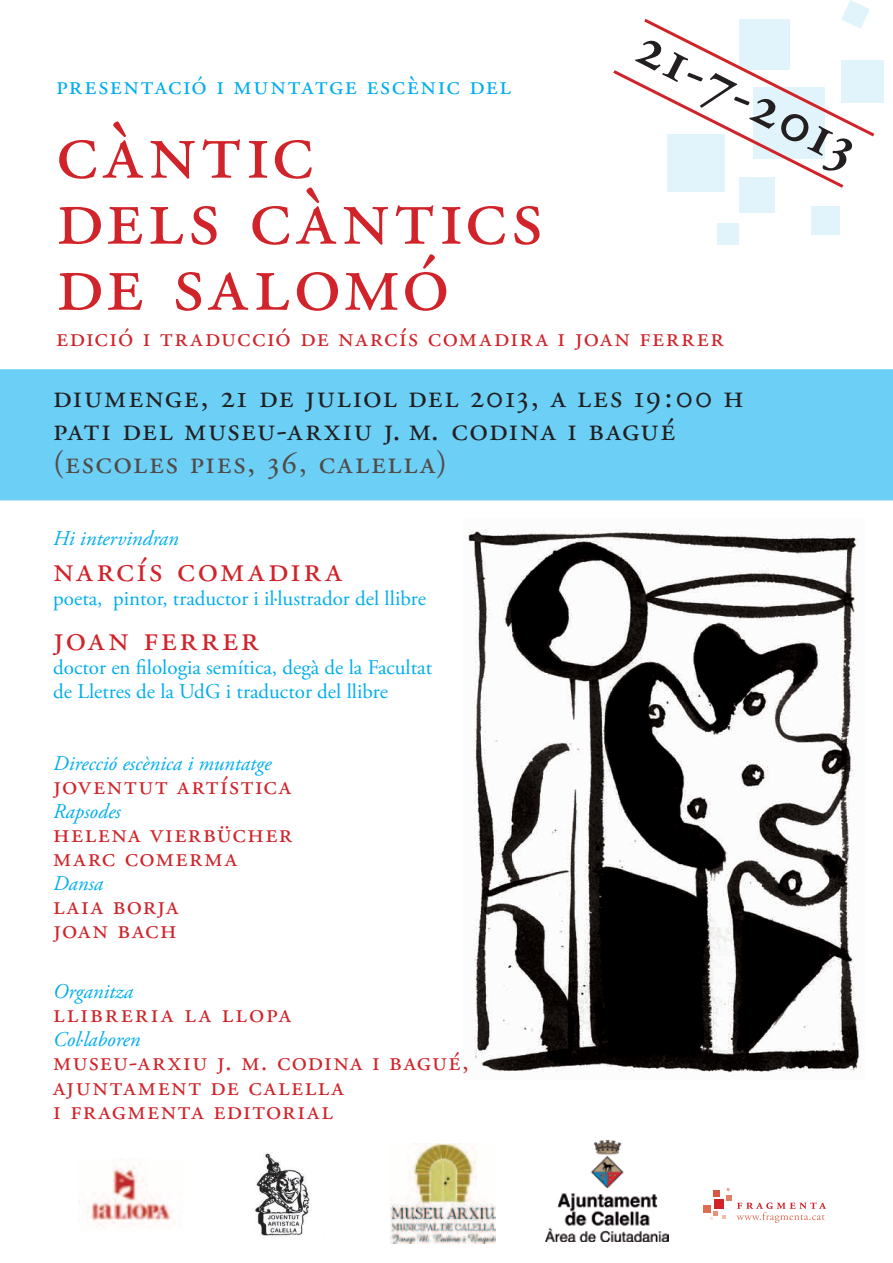
<style>
.page{position:relative;width:893px;height:1263px;background:#fff}
.page>*{position:absolute;margin:0;border:0;box-sizing:border-box;transform-origin:0 0}
.t1{font:84px/66px "Adobe Garamond Pro";letter-spacing:.055em;color:#d1232a}
.t2{font:60px "Adobe Garamond Semibold SC";color:#231f20}
.t3{font:36px "Adobe Garamond Regular SC";letter-spacing:.07em;color:#d1232a}
.t4{font:33px/33px "Adobe Garamond Regular SC";letter-spacing:.05em;color:#231f20}
.t5{font:33px "Adobe Garamond Regular SC";letter-spacing:.06em;color:#524a47}
.t6{font:27px/24px "Adobe Garamond Regular SC";letter-spacing:.055em;color:#d1232a}
.t7{font:27px "Adobe Garamond Pro";letter-spacing:.055em;color:#d1232a}
.t8{font:27px "Adobe Garamond Pro";letter-spacing:.055em;color:#00aeef}
.t9{font:27px "Adobe Garamond Regular SC";letter-spacing:.085em;color:#d1232a}
.t10{font:21px/24px "Adobe Garamond Pro";color:#00aeef}
.t11{font:italic 21px "Adobe Garamond Pro";color:#00aeef}
</style>
<div class="page">
<div style="left:841px;top:60px;width:43px;height:43px;background:#e1f4fc"></div>
<div style="left:668px;top:134px;width:57px;height:57px;background:#e1f4fc"></div>
<div style="left:739px;top:177px;width:36px;height:36px;background:#e1f4fc"></div>
<div style="left:811px;top:206px;width:28px;height:28px;background:#e1f4fc"></div>
<div style="left:718px;top:224px;width:21px;height:21px;background:#e1f4fc"></div>
<div style="left:703px;top:1205px;width:8px;height:8px;background:#dd6c53"></div>
<svg style="left:710px;top:1187px;width:116px;height:36px"></svg>
<img style="left:255px;top:1152px;width:56px;height:84px">
<img style="left:468px;top:529px;width:393px;height:547px">
<div style="left:0;top:371px;width:893px;height:128px;background:#6bcff6"></div>
<hr style="left:0;top:369px;width:893px;height:2px;background:#6bcff6">
<hr style="left:0;top:499px;width:893px;height:1px;background:#6bcff6">
<svg style="left:613px;top:0;width:261px;height:188px"></svg>
<img style="left:391px;top:1144px;width:105px;height:100px">
<img style="left:545px;top:1140px;width:123px;height:102px">
<img style="left:78px;top:1158px;width:97px;height:69px">
<h2 class="t2" style="left:656px;top:13px;width:241px;rotate:27deg">21-7-2013</h2>
<p class="t8" style="left:56px;top:69px;width:456px">presentació i muntatge escènic del</p>
<h1 class="t1" style="left:56px;top:121px;width:488px">càntic<br>dels càntics de salomó</h1>
<p class="t7" style="left:56px;top:321px;width:669px">edició i traducció de narcís comadira i joan ferrer</p>
<p class="t4" style="left:53px;top:381px;width:692px">diumenge, 21 de juliol del 2013, a les 19:00 h pati del museu-arxiu j. m. codina i bagué</p>
<p class="t5" style="left:53px;top:445px;width:395px">(escoles pies, 36, calella)</p>
<p class="t11" style="left:53px;top:526px;width:127px">Hi intervindran</p>
<h3 class="t3" style="left:53px;top:551px;width:290px">narcís comadira</h3>
<p class="t10" style="left:53px;top:587px;width:374px">poeta, pintor, traductor i il·lustrador del llibre</p>
<h3 class="t3" style="left:53px;top:620px;width:207px">joan ferrer</h3>
<p class="t10" style="left:53px;top:656px;width:381px">doctor en lologia semítica, degà de la Facultat de Lletres de la UdG i traductor del llibre</p>
<p class="t11" style="left:53px;top:751px;width:220px">Direcció escènica i muntatge</p>
<p class="t6" style="left:53px;top:775px;width:240px">joventut artística</p>
<p class="t11" style="left:53px;top:799px;width:69px">Rapsodes</p>
<p class="t6" style="left:53px;top:823px;width:240px">helena vierbücher marc comerma</p>
<p class="t11" style="left:53px;top:871px;width:52px">Dansa</p>
<p class="t6" style="left:53px;top:895px;width:127px">laia borja joan bach</p>
<p class="t11" style="left:53px;top:979px;width:81px">Organitza</p>
<p class="t9" style="left:53px;top:999px;width:239px">llibreria la llopa</p>
<p class="t11" style="left:53px;top:1027px;width:89px">Col·laboren</p>
<p class="t6" style="left:53px;top:1051px;width:417px">museu-arxiu j. m. codina i bagué, ajuntament de calella<br>i fragmenta editorial</p>
</div>
